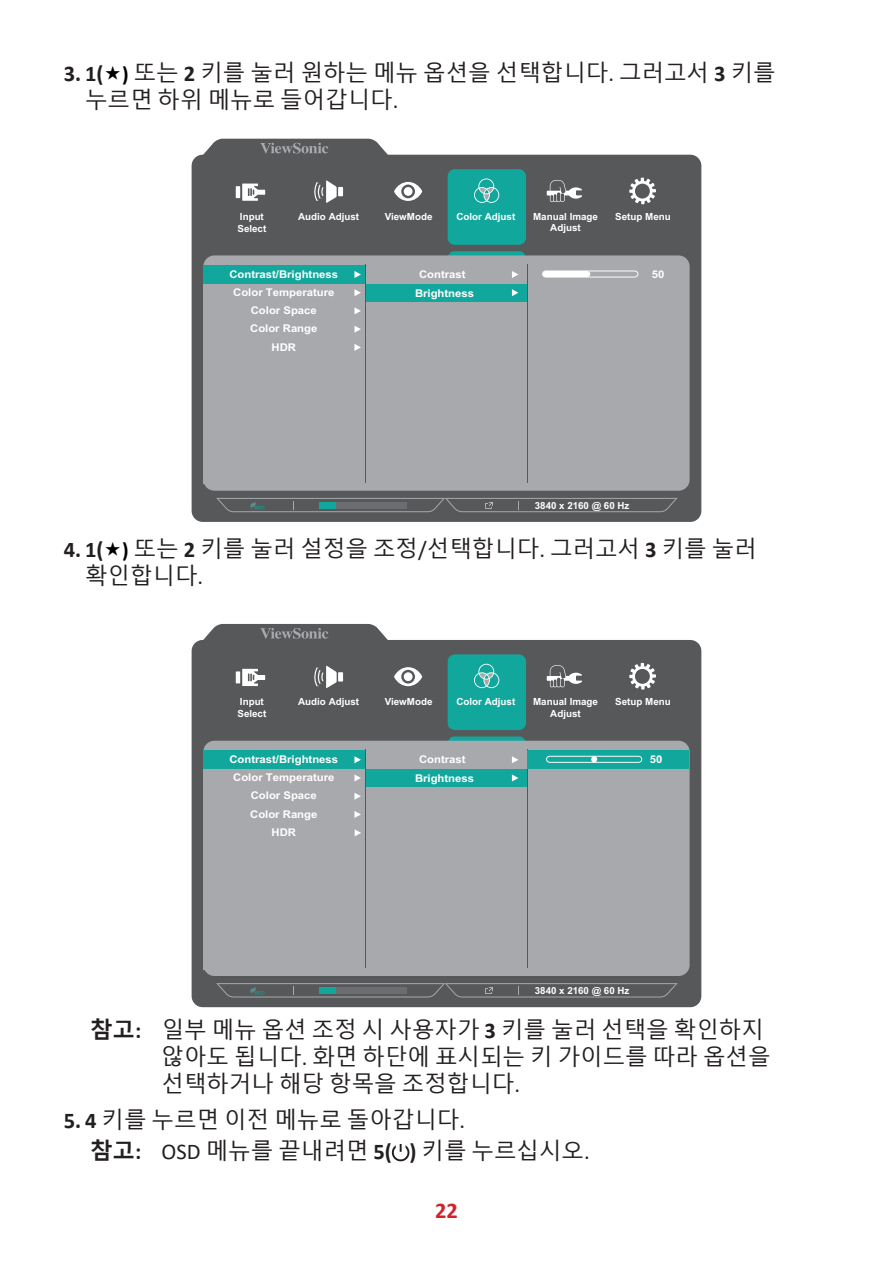
<style>
.page{position:relative;width:893px;height:1263px;background:#fff}
.page>*{position:absolute;margin:0;border:0;box-sizing:border-box;transform-origin:0 0}
.t1{font:22.5px/27px "Malgun Gothic";color:#231f20}
.t2{font:700 22.5px "Calibri";color:#d1232a}
.t3{font:700 10.65px/18.3px "Arial";color:#fff;text-align:center;scale:1.06 1}
.t4{font:700 9.75px/11.7px "Arial";color:#fff}
.s1{font-family:"Calibri";font-weight:700}
.s2{font-family:"Calibri";font-weight:700;font-size:21px;color:#000}
.s3{font-family:"Calibri"}
.s4{font-weight:700}
</style>
<div class="page">
<div style="left:192px;top:155px;width:509px;height:367px;background:#57585a;border-radius:11px"></div>
<svg style="left:449px;top:251px;width:76px;height:4px"></svg>
<div style="left:203px;top:255px;width:487px;height:236px;background:#a8a9ad;border-radius:11px"></div>
<div style="left:448px;top:169px;width:78px;height:76px;background:#12a79d;border-radius:7px"></div>
<svg style="left:354px;top:326px;width:7px;height:7px"></svg>
<svg style="left:354px;top:307px;width:7px;height:7px"></svg>
<div style="left:366px;top:284px;width:161px;height:18px;background:#12a79d"></div>
<svg style="left:354px;top:289px;width:7px;height:7px"></svg>
<div style="left:203px;top:265px;width:162px;height:19px;background:#12a79d"></div>
<svg style="left:354px;top:271px;width:7px;height:7px"></svg>
<svg style="left:512px;top:271px;width:6px;height:7px"></svg>
<svg style="left:512px;top:289px;width:6px;height:7px"></svg>
<div style="left:203px;top:466px;width:162px;height:18px;background:#a8a9ad"></div>
<hr style="left:527px;top:264px;width:1px;height:219px;background:#57585a">
<hr style="left:365px;top:264px;width:1px;height:219px;background:#57585a">
<svg style="left:216px;top:498px;width:462px;height:14px"></svg>
<svg style="left:198px;top:139px;width:195px;height:17px"></svg>
<svg style="left:542px;top:270px;width:96px;height:8px"></svg>
<div style="left:543px;top:271px;width:47px;height:6px;background:#fff;border-radius:3px"></div>
<svg style="left:354px;top:344px;width:7px;height:7px"></svg>
<svg style="left:629px;top:178px;width:27px;height:26px"></svg>
<svg style="left:474px;top:178px;width:25px;height:25px"></svg>
<svg style="left:394px;top:182px;width:28px;height:19px"></svg>
<div style="left:404px;top:187px;width:8px;height:9px;background:#fff;border-radius:50%"></div>
<svg style="left:547px;top:180px;width:35px;height:22px"></svg>
<hr style="left:236px;top:186px;width:4px;height:12px;background:#fff">
<svg style="left:242px;top:184px;width:23px;height:17px"></svg>
<div style="left:338px;top:187px;width:5px;height:9px;background:#fff"></div>
<svg style="left:314px;top:180px;width:23px;height:23px"></svg>
<div style="left:192px;top:640px;width:509px;height:367px;background:#57585a;border-radius:11px"></div>
<svg style="left:448px;top:736px;width:78px;height:5px"></svg>
<div style="left:203px;top:741px;width:487px;height:235px;background:#a8a9ad;border-radius:11px"></div>
<div style="left:448px;top:654px;width:78px;height:76px;background:#12a79d;border-radius:7px"></div>
<svg style="left:354px;top:811px;width:7px;height:7px"></svg>
<svg style="left:354px;top:793px;width:7px;height:7px"></svg>
<div style="left:366px;top:769px;width:161px;height:18px;background:#12a79d"></div>
<svg style="left:354px;top:774px;width:7px;height:7px"></svg>
<div style="left:203px;top:751px;width:162px;height:18px;background:#12a79d"></div>
<svg style="left:354px;top:756px;width:7px;height:7px"></svg>
<svg style="left:512px;top:756px;width:6px;height:7px"></svg>
<svg style="left:512px;top:774px;width:6px;height:7px"></svg>
<div style="left:203px;top:951px;width:162px;height:18px;background:#a8a9ad"></div>
<hr style="left:527px;top:749px;width:1px;height:219px;background:#57585a">
<hr style="left:365px;top:749px;width:1px;height:219px;background:#57585a">
<svg style="left:216px;top:983px;width:462px;height:14px"></svg>
<svg style="left:198px;top:624px;width:190px;height:17px"></svg>
<div style="left:528px;top:751px;width:161px;height:18px;background:#12a79d"></div>
<svg style="left:546px;top:756px;width:96px;height:7px"></svg>
<svg style="left:355px;top:829px;width:6px;height:7px"></svg>
<svg style="left:629px;top:663px;width:27px;height:26px"></svg>
<svg style="left:474px;top:664px;width:25px;height:24px"></svg>
<svg style="left:394px;top:667px;width:28px;height:19px"></svg>
<div style="left:404px;top:672px;width:8px;height:9px;background:#fff;border-radius:50%"></div>
<svg style="left:547px;top:665px;width:35px;height:22px"></svg>
<hr style="left:236px;top:671px;width:4px;height:12px;background:#fff">
<svg style="left:242px;top:669px;width:23px;height:17px"></svg>
<div style="left:338px;top:672px;width:5px;height:9px;background:#fff"></div>
<svg style="left:314px;top:665px;width:23px;height:23px"></svg>
<svg style="left:392px;top:1144px;width:17px;height:17px"></svg>
<p class="t1" style="left:85px;top:59px;width:692px;text-indent:-21px"><span class="s1">3. 1(</span> <span class="s2">)</span> 또는 <span class="s1">2</span> 키를 눌러 원하는 메뉴 옵션을 선택합니다<span class="s3">.</span> 그러고서 <span class="s1">3</span> 키를 누르면 하위 메뉴로 들어갑니다<span class="s3">.</span></p>
<p class="t4" style="left:237px;top:211px;width:30px">Input<br>Select</p>
<p class="t4" style="left:298px;top:211px;width:63px">Audio Adjust</p>
<p class="t3" style="left:229px;top:265px;width:104px">Contrast/Brightness<br>Color Temperature<br>Color Space<br>Color Range<br>HDR</p>
<p class="t4" style="left:385px;top:211px;width:49px">ViewMode</p>
<p class="t4" style="left:456px;top:211px;width:60px">Color Adjust</p>
<p class="t4" style="left:533px;top:210px;width:66px">Manual Image</p>
<p class="t4" style="left:615px;top:211px;width:57px">Setup Menu</p>
<p class="t4" style="left:550px;top:222px;width:32px">Adjust</p>
<p class="t3" style="left:415px;top:264px;width:57px;line-height:19.2px">Contrast<br>Brightness</p>
<p class="t3" style="left:652px;top:265px;width:13px">50</p>
<p class="t4" style="left:535px;top:499px;width:96px">3840 x 2160 @ 60 Hz</p>
<p class="t1" style="left:85px;top:536px;width:673px;text-indent:-21px"><span class="s1">4. 1(</span> <span class="s2">)</span> 또는 <span class="s1">2</span> 키를 눌러 설정을 조정<span class="s3">/</span>선택합니다<span class="s3">.</span> 그러고서 <span class="s1">3</span> 키를 눌러 확인합니다<span class="s3">.</span></p>
<p class="t4" style="left:237px;top:696px;width:30px">Input<br>Select</p>
<p class="t4" style="left:298px;top:696px;width:63px">Audio Adjust</p>
<p class="t3" style="left:229px;top:750px;width:104px">Contrast/Brightness<br>Color Temperature<br>Color Space<br>Color Range<br>HDR</p>
<p class="t4" style="left:385px;top:696px;width:49px">ViewMode</p>
<p class="t4" style="left:456px;top:696px;width:60px">Color Adjust</p>
<p class="t4" style="left:533px;top:696px;width:66px">Manual Image</p>
<p class="t4" style="left:615px;top:696px;width:57px">Setup Menu</p>
<p class="t4" style="left:550px;top:707px;width:32px">Adjust</p>
<p class="t3" style="left:415px;top:750px;width:57px;line-height:19.2px">Contrast<br>Brightness</p>
<p class="t3" style="left:650px;top:750px;width:13px">50</p>
<p class="t4" style="left:535px;top:985px;width:96px">3840 x 2160 @ 60 Hz</p>
<p class="t1" style="left:162px;top:1017px;width:610px;text-indent:-71px"><span class="s4">참고</span><span class="s1">:</span> 일부 메뉴 옵션 조정 시 사용자가 <span class="s1">3</span> 키를 눌러 선택을 확인하지 않아도 됩니다<span class="s3">.</span> 화면 하단에 표시되는 키 가이드를 따라 옵션을 선택하거나 해당 항목을 조정합니다<span class="s3">.</span></p>
<p class="t1" style="left:90px;top:1105px;width:501px;line-height:31.2px;text-indent:-26px"><span class="s1">5. 4</span> 키를 누르면 이전 메뉴로 돌아갑니다<span class="s3">.<br></span><span class="s4">참고</span><span class="s1">:</span> <span class="s3">OSD</span> 메뉴를 끝내려면 <span class="s1">5( )</span> 키를 누르십시오<span class="s3">.</span></p>
<p class="t2" style="left:435px;top:1194px;width:24px">22</p>
</div>
